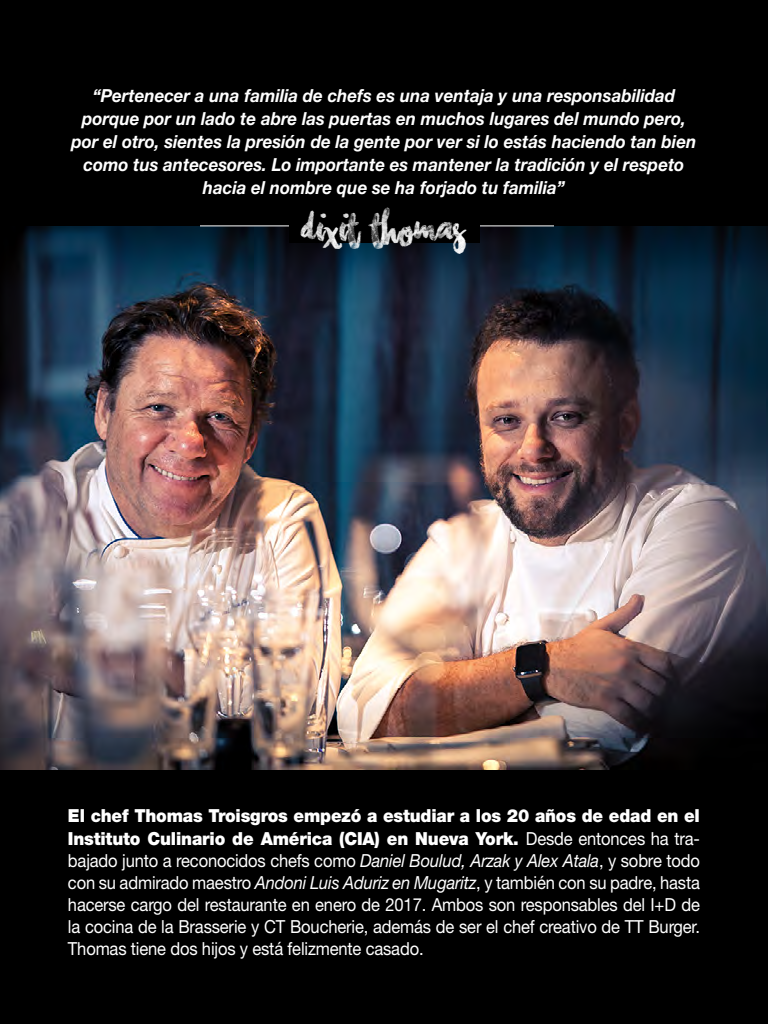
<style>
.page{position:relative;width:768px;height:1024px;background:#000}
.page>*{position:absolute;margin:0;border:0;box-sizing:border-box;transform-origin:0 0}
.t1{font:51.2px "Chasing Embers";color:#fff;scale:.94 1}
.t2{font:18px/22.2px "Helvetica Neue";letter-spacing:-.01em;color:#fff;text-align:justify;scale:.92 1}
.t3{font:italic 700 18px/23px "Helvetica Neue";color:#fff;text-align:center;scale:.94 1}
.s1{font-weight:900}
.s2{font-style:italic}
</style>
<div class="page">
<img style="left:0;top:226px;width:768px;height:544px">
<hr style="left:200px;top:225px;width:354px;height:1px;background:#fff">
<div style="left:289px;top:210px;width:190px;height:33px;background:#000"></div>
<p class="t3" style="left:72px;top:84px;width:666px">“Pertenecer a una familia de chefs es una ventaja y una responsabilidad porque por un lado te abre las puertas en muchos lugares del mundo pero, por el otro, sientes la presión de la gente por ver si lo estás haciendo tan bien como tus antecesores. Lo importante es mantener la tradición y el respeto hacia el nombre que se ha forjado tu familia”</p>
<h1 class="t1" style="left:303px;top:206px;width:175px">dixit THOMAs</h1>
<p class="t2" style="left:68px;top:804px;width:689px"><span class="s1">El chef Thomas Troisgros empezó a estudiar a los 20 años de edad en el Instituto Culinario de América (CIA) en Nueva York.</span> Desde entonces ha tra&shy;bajado junto a reconocidos chefs como <span class="s2">Daniel Boulud, Arzak y Alex Atala</span>, y sobre todo con su admirado maestro <span class="s2">Andoni Luis Aduriz en Mugaritz</span>, y también con su padre, hasta hacerse cargo del restaurante en enero de 2017. Ambos son responsables del I+D de la cocina de la Brasserie y CT Boucherie, además de ser el chef creativo de TT Burger.<br>Thomas tiene dos hijos y está felizmente casado.</p>
</div>
